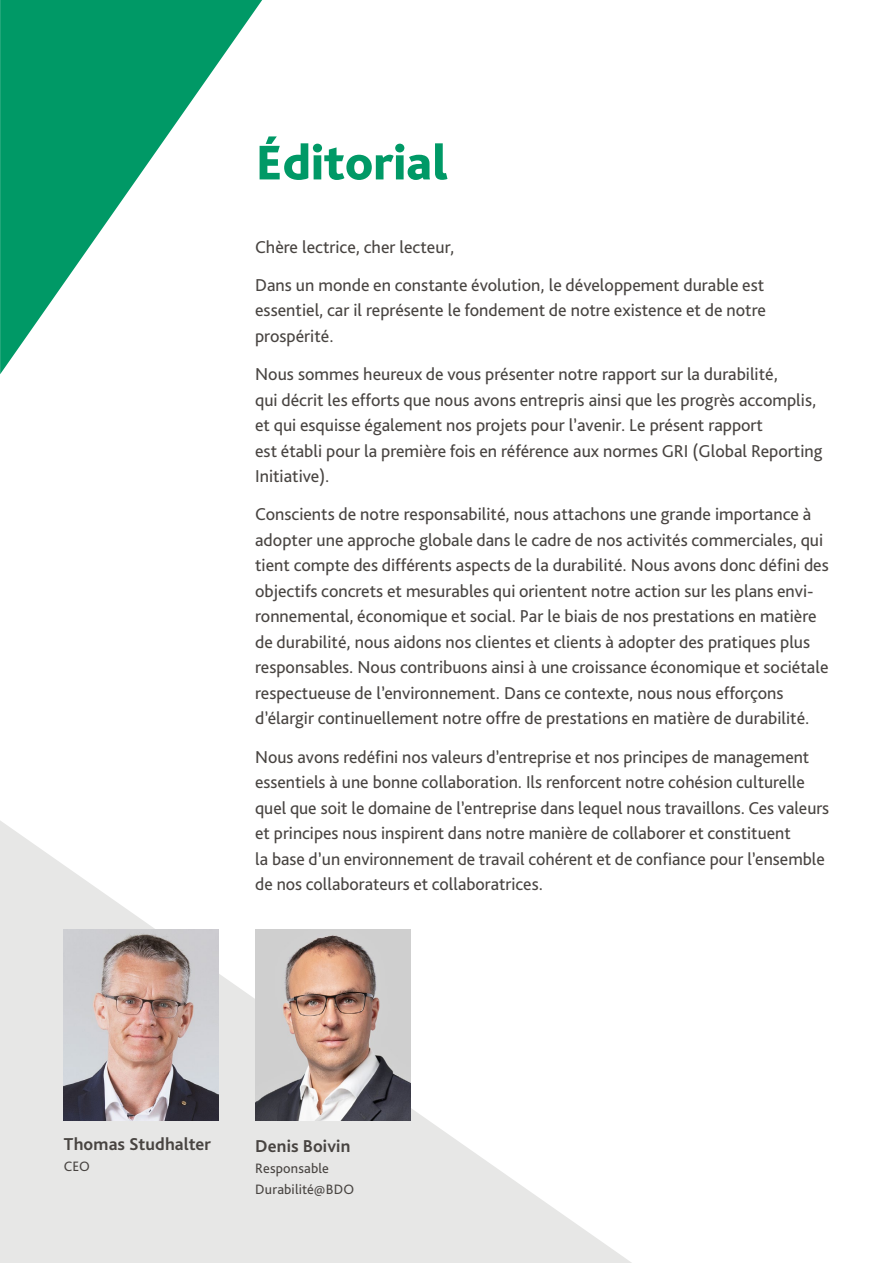
<style>
.page{position:relative;width:893px;height:1263px;background:#fff}
.page>*{position:absolute;margin:0;border:0;box-sizing:border-box;transform-origin:0 0}
.t1{font:800 51px "Bliss Pro";color:#096}
.t2{font:18px/25.5px "Bliss Pro";color:#484441}
.t3{font:700 18px "Bliss Pro";letter-spacing:.005em;color:#484441}
.t4{font:14.25px/21px "Bliss Pro";letter-spacing:.01em;color:#484441}
</style>
<div class="page">
<svg style="left:0;top:821px;width:632px;height:442px"></svg>
<svg style="left:0;top:0;width:262px;height:374px"></svg>
<img style="left:64px;top:930px;width:155px;height:191px">
<img style="left:255px;top:930px;width:155px;height:191px">
<h1 class="t1" style="left:256px;top:131px;width:194px">Éditorial</h1>
<p class="t2" style="left:255px;top:227px;width:511px;line-height:38.2px">Chère lectrice, cher lecteur,<br>Dans un monde en constante évolution, le développement durable est</p>
<p class="t2" style="left:255px;top:297px;width:512px">essentiel, car il représente le fondement de notre existence et de notre prospérité.</p>
<p class="t2" style="left:255px;top:361px;width:569px">Nous sommes heureux de vous présenter notre rapport sur la durabilité,<br>qui décrit les efforts que nous avons entrepris ainsi que les progrès accomplis, et qui esquisse également nos projets pour l’avenir. Le présent rapport<br>est établi pour la première fois en référence aux normes GRI (Global Reporting Initiative).</p>
<p class="t2" style="left:255px;top:501px;width:575px">Conscients de notre responsabilité, nous attachons une grande importance à adopter une approche globale dans le cadre de nos activités commerciales, qui tient compte des différents aspects de la durabilité. Nous avons donc défini des objectifs concrets et mesurables qui orientent notre action sur les plans envi&shy;ronnemental, économique et social. Par le biais de nos prestations en matière de durabilité, nous aidons nos clientes et clients à adopter des pratiques plus responsables. Nous contribuons ainsi à une croissance économique et sociétale respectueuse de l’environnement. Dans ce contexte, nous nous efforçons d’élargir continuellement notre offre de prestations en matière de durabilité.</p>
<p class="t2" style="left:255px;top:743px;width:576px">Nous avons redéfini nos valeurs d’entreprise et nos principes de management essentiels à une bonne collaboration. Ils renforcent notre cohésion culturelle quel que soit le domaine de l’entreprise dans lequel nous travaillons. Ces valeurs et principes nous inspirent dans notre manière de collaborer et constituent<br>la base d’un environnement de travail cohérent et de confiance pour l’ensemble de nos collaborateurs et collaboratrices.</p>
<p class="t3" style="left:64px;top:1133px;width:149px">Thomas Studhalter</p>
<p class="t4" style="left:64px;top:1156px;width:28px">CEO</p>
<p class="t3" style="left:255px;top:1135px;width:97px">Denis Boivin</p>
<p class="t4" style="left:255px;top:1158px;width:101px">Responsable<br>Durabilité@BDO</p>
</div>
